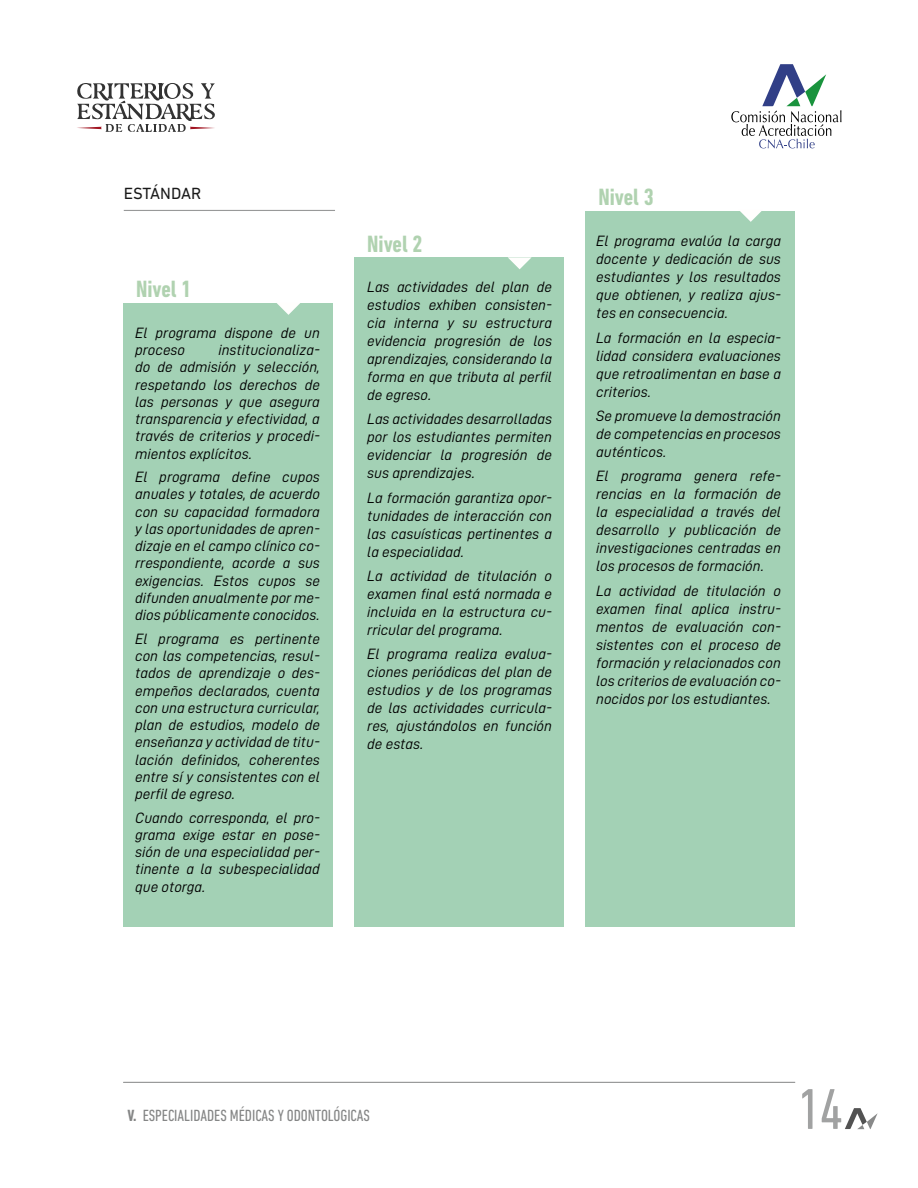
<style>
.page{position:relative;width:918px;height:1188px;background:#fff}
.page>*{position:absolute;margin:0;border:0;box-sizing:border-box;transform-origin:0 0}
.t1{font:condensed 58.5px "DIN Next LT Pro";color:#a1a2a2}
.t2{font:700 condensed 24px "DIN Next LT Pro";color:#b0d2b0}
.t3{font:condensed 16.5px "DIN Next LT Pro";color:#858686}
.t4{font:16.5px "DIN Next LT Pro";color:#1a1a1a}
.t5{font:15px/18px "D DIN Italic";color:#000;text-align:justify}
.s1{font-weight:700}
</style>
<div class="page">
<svg style="left:731px;top:64px;width:110px;height:84px"></svg>
<svg style="left:77px;top:83px;width:138px;height:49px"></svg>
<hr style="left:123px;top:1082px;width:672px;height:1px;background:#989999">
<svg style="left:845px;top:1108px;width:33px;height:21px"></svg>
<div style="left:586px;top:211px;width:209px;height:716px;background:#a3d1b5"></div>
<svg style="left:740px;top:211px;width:22px;height:11px"></svg>
<div style="left:354px;top:258px;width:210px;height:669px;background:#a3d1b5"></div>
<svg style="left:508px;top:257px;width:24px;height:12px"></svg>
<div style="left:123px;top:303px;width:210px;height:624px;background:#a3d1b5"></div>
<svg style="left:277px;top:303px;width:23px;height:12px"></svg>
<hr style="left:124px;top:210px;width:211px;height:1px;background:#989999">
<p class="t4" style="left:124px;top:184px;width:79px">ESTÁNDAR</p>
<h2 class="t2" style="left:136px;top:276px;width:57px">Nivel 1</h2>
<p class="t5" style="left:135px;top:324px;width:186px;line-height:17.2px">El programa dispone de un proceso</p>
<p class="t5" style="left:135px;top:341px;width:186px;line-height:17.2px;text-indent:83px">institucionaliza&shy;do de admisión y selección, respetando los derechos de las personas y que asegura transparencia y efectividad, a través de criterios y procedi&shy;mientos explícitos.</p>
<p class="t5" style="left:135px;top:468px;width:186px;line-height:17.2px">El programa define cupos anuales y totales, de acuerdo con su capacidad formadora y las oportunidades de apren&shy;dizaje en el campo clínico co&shy;rrespondiente, acorde a sus exigencias. Estos cupos se difunden anualmente por me&shy;dios públicamente conocidos.</p>
<p class="t5" style="left:135px;top:630px;width:186px;line-height:17.2px">El programa es pertinente con las competencias, resul&shy;tados de aprendizaje o des&shy;empeños declarados, cuenta con una estructura curricular, plan de estudios, modelo de enseñanza y actividad de titu&shy;lación definidos, coherentes entre sí y consistentes con el perfil de egreso.</p>
<p class="t5" style="left:135px;top:809px;width:186px;line-height:17.2px">Cuando corresponda, el pro&shy;grama exige estar en pose&shy;sión de una especialidad per&shy;tinente a la subespecialidad que otorga.</p>
<h2 class="t2" style="left:367px;top:230px;width:57px">Nivel 2</h2>
<p class="t5" style="left:367px;top:277px;width:186px">Las actividades del plan de estudios exhiben consisten&shy;cia interna y su estructura evidencia progresión de los aprendizajes, considerando la forma en que tributa al perfil de egreso.</p>
<p class="t5" style="left:367px;top:410px;width:186px">Las actividades desarrolladas por los estudiantes permiten evidenciar la progresión de sus aprendizajes.</p>
<p class="t5" style="left:367px;top:488px;width:186px">La formación garantiza opor&shy;tunidades de interacción con las casuísticas pertinentes a la especialidad.</p>
<p class="t5" style="left:367px;top:566px;width:186px">La actividad de titulación o examen final está normada e incluida en la estructura cu&shy;rricular del programa.</p>
<p class="t5" style="left:367px;top:645px;width:186px">El programa realiza evalua&shy;ciones periódicas del plan de estudios y de los programas de las actividades curricula&shy;res, ajustándolos en función de estas.</p>
<h2 class="t2" style="left:598px;top:184px;width:57px">Nivel 3</h2>
<p class="t5" style="left:596px;top:232px;width:186px">El programa evalúa la carga docente y dedicación de sus estudiantes y los resultados que obtienen, y realiza ajus&shy;tes en consecuencia.</p>
<p class="t5" style="left:596px;top:328px;width:186px">La formación en la especia&shy;lidad considera evaluaciones que retroalimentan en base a criterios.</p>
<p class="t5" style="left:596px;top:407px;width:186px">Se promueve la demostración de competencias en procesos auténticos.</p>
<p class="t5" style="left:596px;top:467px;width:186px">El programa genera refe&shy;rencias en la formación de la especialidad a través del desarrollo y publicación de investigaciones centradas en los procesos de formación.</p>
<p class="t5" style="left:596px;top:581px;width:186px">La actividad de titulación o examen final aplica instru&shy;mentos de evaluación con&shy;sistentes con el proceso de formación y relacionados con los criterios de evaluación co&shy;nocidos por los estudiantes.</p>
<p class="t3" style="left:128px;top:1106px;width:244px"><span class="s1">V.</span> ESPECIALIDADES MÉDICAS Y ODONTOLÓGICAS</p>
<h1 class="t1" style="left:798px;top:1076px;width:47px">14</h1>
</div>
